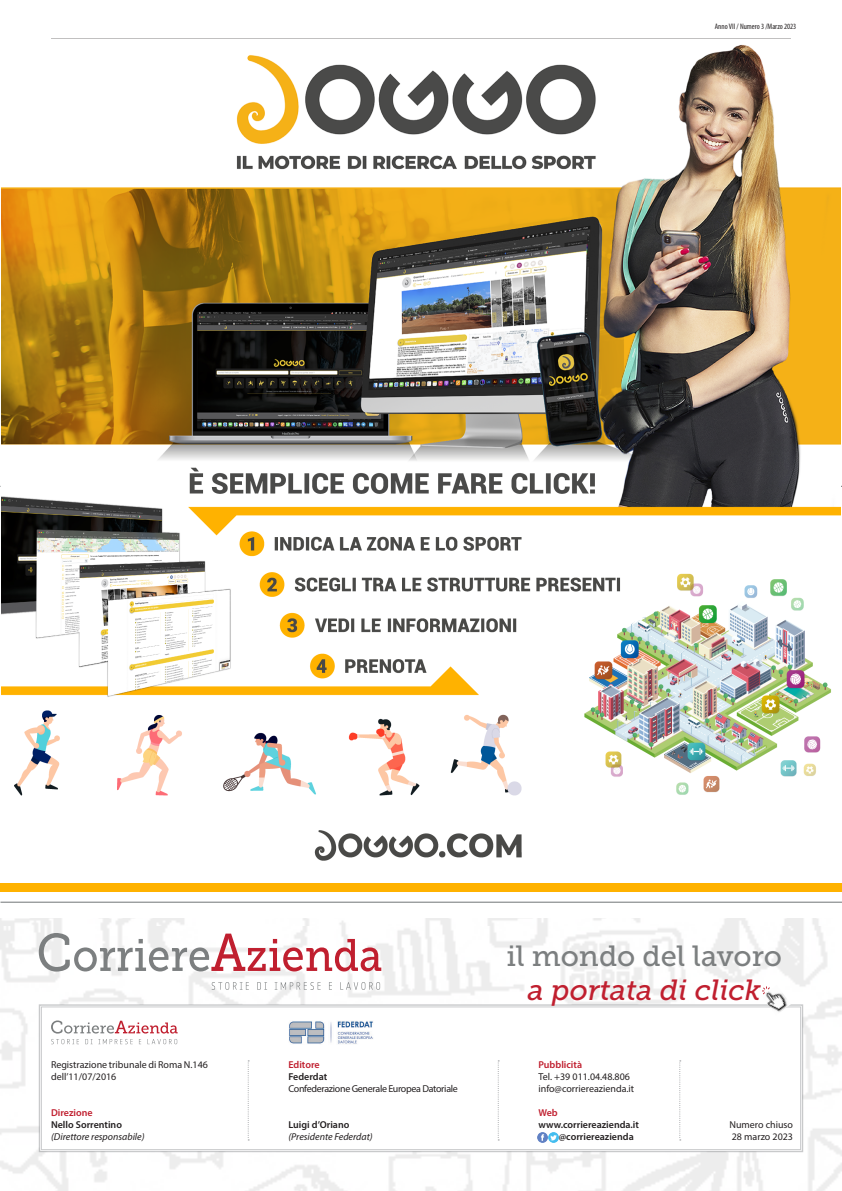
<style>
.page{position:relative;width:842px;height:1191px;background:#fff}
.page>*{position:absolute;margin:0;border:0;box-sizing:border-box;transform-origin:0 0}
.t1{font:29.1px "Museo Slab 500";letter-spacing:-.005em;color:#7c7f80}
.t2{font:italic 29.1px "Museo Slab 500";color:#c01f2f}
.t3{font:10px/12px "Myriad Pro";color:#231f20}
.t4{font:600 10px/12px "Myriad Pro";color:#231f20}
.t5{font:italic 10px "Myriad Pro";color:#231f20}
.t6{font:10px "Myriad Pro";letter-spacing:-.03em;color:#231f20}
.t7{font:600 10px "Myriad Pro";color:#c01f2f}
.t8{font:condensed 8px "Myriad Pro";color:#231f20}
</style>
<div class="page">
<svg style="left:38px;top:1003px;width:766px;height:149px"></svg>
<svg style="left:248px;top:1060px;width:1px;height:80px"></svg>
<svg style="left:498px;top:1060px;width:1px;height:80px"></svg>
<svg style="left:679px;top:1060px;width:2px;height:80px"></svg>
<svg style="left:39px;top:933px;width:342px;height:38px"></svg>
<svg style="left:212px;top:982px;width:37px;height:8px"></svg>
<svg style="left:257px;top:982px;width:10px;height:7px"></svg>
<svg style="left:275px;top:982px;width:46px;height:8px"></svg>
<svg style="left:340px;top:982px;width:40px;height:7px"></svg>
<svg style="left:538px;top:1132px;width:20px;height:10px"></svg>
<img style="left:762px;top:991px;width:29px;height:24px">
<svg style="left:762px;top:986px;width:8px;height:8px"></svg>
<svg style="left:51px;top:1020px;width:127px;height:13px"></svg>
<svg style="left:51px;top:1039px;width:28px;height:5px"></svg>
<svg style="left:85px;top:1039px;width:48px;height:5px"></svg>
<svg style="left:147px;top:1039px;width:30px;height:5px"></svg>
<img style="left:288px;top:1020px;width:85px;height:24px">
<hr style="left:0;top:486px;width:842px;height:1px;background:#717576">
<hr style="left:0;top:901px;width:842px;height:1px;background:#717576">
<img style="left:1px;top:45px;width:840px;height:816px">
<div style="left:0;top:883px;width:842px;height:8px;background:#ffb200"></div>
<p class="t8" style="left:715px;top:21px;width:83px">Anno VII / Numero 3 /Marzo 2023</p>
<p class="t3" style="left:51px;top:1058px;width:158px">Registrazione tribunale di Roma N.146 dell’11/07/2016</p>
<p class="t7" style="left:51px;top:1106px;width:43px">Direzione</p>
<p class="t4" style="left:51px;top:1118px;width:72px">Nello Sorrentino</p>
<p class="t5" style="left:51px;top:1130px;width:95px">(Direttore responsabile)</p>
<p class="t7" style="left:288px;top:1058px;width:33px">Editore</p>
<p class="t4" style="left:288px;top:1070px;width:40px">Federdat</p>
<p class="t6" style="left:288px;top:1082px;width:171px">Confederazione Generale Europea Datoriale</p>
<p class="t4" style="left:288px;top:1118px;width:62px">Luigi d’Oriano</p>
<p class="t5" style="left:288px;top:1130px;width:86px">(Presidente Federdat)</p>
<h1 class="t1" style="left:507px;top:939px;width:277px">il mondo del lavoro</h1>
<h1 class="t2" style="left:528px;top:974px;width:235px">a portata di click</h1>
<p class="t7" style="left:538px;top:1058px;width:45px">Pubblicità</p>
<p class="t3" style="left:538px;top:1070px;width:97px">Tel. +39 011.04.48.806 info@corriereazienda.it</p>
<p class="t7" style="left:538px;top:1106px;width:21px">Web</p>
<p class="t4" style="left:559px;top:1118px;width:82px;text-indent:-20px">www.corriereazienda.it @corriereazienda</p>
<p class="t3" style="left:729px;top:1118px;width:65px">Numero chiuso<br>28 marzo 2023</p>
</div>
